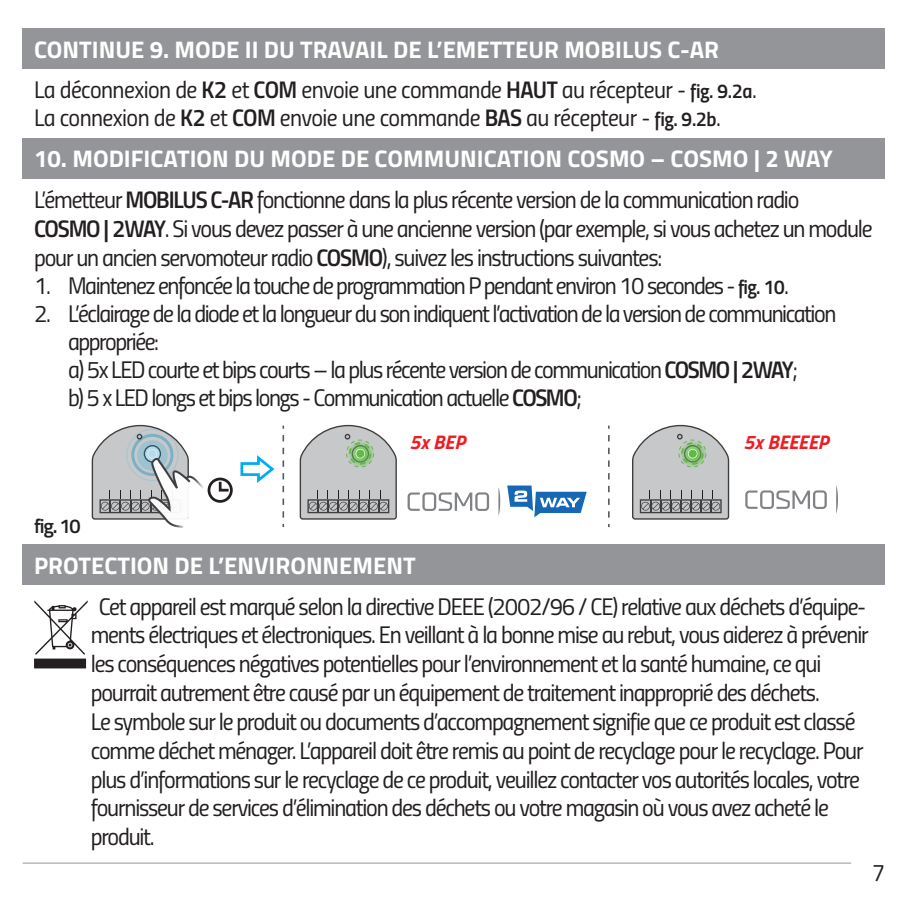
<style>
.page{position:relative;width:908px;height:908px;background:#fff}
.page>*{position:absolute;margin:0;border:0;box-sizing:border-box;transform-origin:0 0}
.t1{font:24px/28.8px "Titillium Regular Upright";letter-spacing:-.05em;color:#231f20}
.t2{font:700 24px "Titillium";color:#fff}
.t3{font:24px/28px "Titillium Regular Upright";letter-spacing:-.025em;color:#231f20}
.t4{font:600 20px "Titillium";color:#231f20}
.t5{font:italic 700 19.6px "Titillium";color:#ee1d23}
.s1{font-family:"Titillium Semibold Upright"}
.s2{font-family:"Titillium Semibold Upright";font-size:20px}
</style>
<div class="page">
<div style="left:23px;top:28px;width:861px;height:41px;background:#939598"></div>
<div style="left:23px;top:138px;width:861px;height:40px;background:#939598"></div>
<div style="left:23px;top:544px;width:861px;height:41px;background:#939598"></div>
<svg style="left:240px;top:455px;width:35px;height:28px"></svg>
<svg style="left:282px;top:435px;width:2px;height:92px"></svg>
<svg style="left:608px;top:435px;width:1px;height:92px"></svg>
<svg style="left:407px;top:492px;width:82px;height:18px"></svg>
<svg style="left:498px;top:487px;width:2px;height:28px"></svg>
<svg style="left:507px;top:485px;width:79px;height:32px"></svg>
<svg style="left:745px;top:490px;width:81px;height:18px"></svg>
<svg style="left:836px;top:485px;width:1px;height:28px"></svg>
<svg style="left:218px;top:481px;width:11px;height:11px"></svg>
<div style="left:207px;top:477px;width:26px;height:25px;border:3px solid #231f20;border-radius:50%"></div>
<svg style="left:91px;top:424px;width:112px;height:104px"></svg>
<svg style="left:299px;top:424px;width:98px;height:96px;background:#bbbcbd"></svg>
<svg style="left:347px;top:440px;width:27px;height:27px"></svg>
<div style="left:346px;top:439px;width:28px;height:28px;border:1px dashed #60bb46;border-radius:50%"></div>
<div style="left:348px;top:442px;width:23px;height:22px;border:2px dashed #60bb46;border-radius:50%"></div>
<svg style="left:355px;top:448px;width:10px;height:10px"></svg>
<svg style="left:356px;top:449px;width:8px;height:8px"></svg>
<svg style="left:632px;top:424px;width:97px;height:96px;background:#bbbcbd"></svg>
<svg style="left:679px;top:440px;width:27px;height:27px"></svg>
<div style="left:678px;top:439px;width:28px;height:28px;border:1px dashed #60bb46;border-radius:50%"></div>
<div style="left:680px;top:442px;width:23px;height:22px;border:2px dashed #60bb46;border-radius:50%"></div>
<svg style="left:687px;top:448px;width:10px;height:10px"></svg>
<svg style="left:688px;top:449px;width:8px;height:8px"></svg>
<svg style="left:34px;top:600px;width:54px;height:68px"></svg>
<hr style="left:23px;top:862px;width:827px;height:1px;background:#939598">
<p class="t2" style="left:34px;top:31px;width:686px">CONTINUE 9. MODE II DU TRAVAIL DE L’EMETTEUR MOBILUS C-AR</p>
<p class="t3" style="left:34px;top:75px;width:724px">La déconnexion de <span class="s1">K2</span> et <span class="s1">COM</span> envoie une commande <span class="s1">HAUT</span> au récepteur - <span class="s2">fig. 9.2a</span>.<br>La connexion de <span class="s1">K2</span> et <span class="s1">COM</span> envoie une commande <span class="s1">BAS</span> au récepteur - <span class="s2">fig. 9.2b</span>.</p>
<p class="t2" style="left:34px;top:140px;width:799px">10. MODIFICATION DU MODE DE COMMUNICATION COSMO – COSMO | 2 WAY</p>
<p class="t1" style="left:34px;top:184px;width:839px">L’émetteur <span class="s1">MOBILUS C-AR</span> fonctionne dans la plus récente version de la communication radio<br><span class="s1">COSMO | 2WAY</span>. Si vous devez passer à une ancienne version (par exemple, si vous achetez un module pour un ancien servomoteur radio <span class="s1">COSMO</span>), suivez les instructions suivantes:</p>
<p class="t1" style="left:34px;top:269px;width:756px">1. Maintenez enfoncée la touche de programmation P pendant environ 10 secondes - <span class="s2">fig. 10</span>.</p>
<p class="t1" style="left:68px;top:298px;width:769px;text-indent:-34px">2. L’éclairage de la diode et la longueur du son indiquent l’activation de la version de communication appropriée:<br>a) 5x LED courte et bips courts – la plus récente version de communication <span class="s1">COSMO | 2WAY</span>;<br>b) 5 x LED longs et bips longs - Communication actuelle <span class="s1">COSMO</span>;</p>
<p class="t4" style="left:34px;top:511px;width:48px">fig. 10</p>
<p class="t5" style="left:409px;top:426px;width:57px">5x BEP</p>
<p class="t5" style="left:743px;top:426px;width:87px">5x BEEEEP</p>
<p class="t2" style="left:34px;top:547px;width:383px">PROTECTION DE L’ENVIRONNEMENT</p>
<p class="t1" style="left:91px;top:590px;width:779px;text-indent:8px">Cet appareil est marqué selon la directive DEEE (2002/96 / CE) relative aux déchets d’équipe&shy;ments électriques et électroniques. En veillant à la bonne mise au rebut, vous aiderez à prévenir les conséquences négatives potentielles pour l’environnement et la santé humaine, ce qui pourrait autrement être causé par un équipement de traitement inapproprié des déchets.<br>Le symbole sur le produit ou documents d’accompagnement signifie que ce produit est classé comme déchet ménager. L’appareil doit être remis au point de recyclage pour le recyclage. Pour plus d’informations sur le recyclage de ce produit, veuillez contacter vos autorités locales, votre fournisseur de services d’élimination des déchets ou votre magasin où vous avez acheté le produit.</p>
<p class="t1" style="left:871px;top:856px;width:15px">7</p>
</div>
